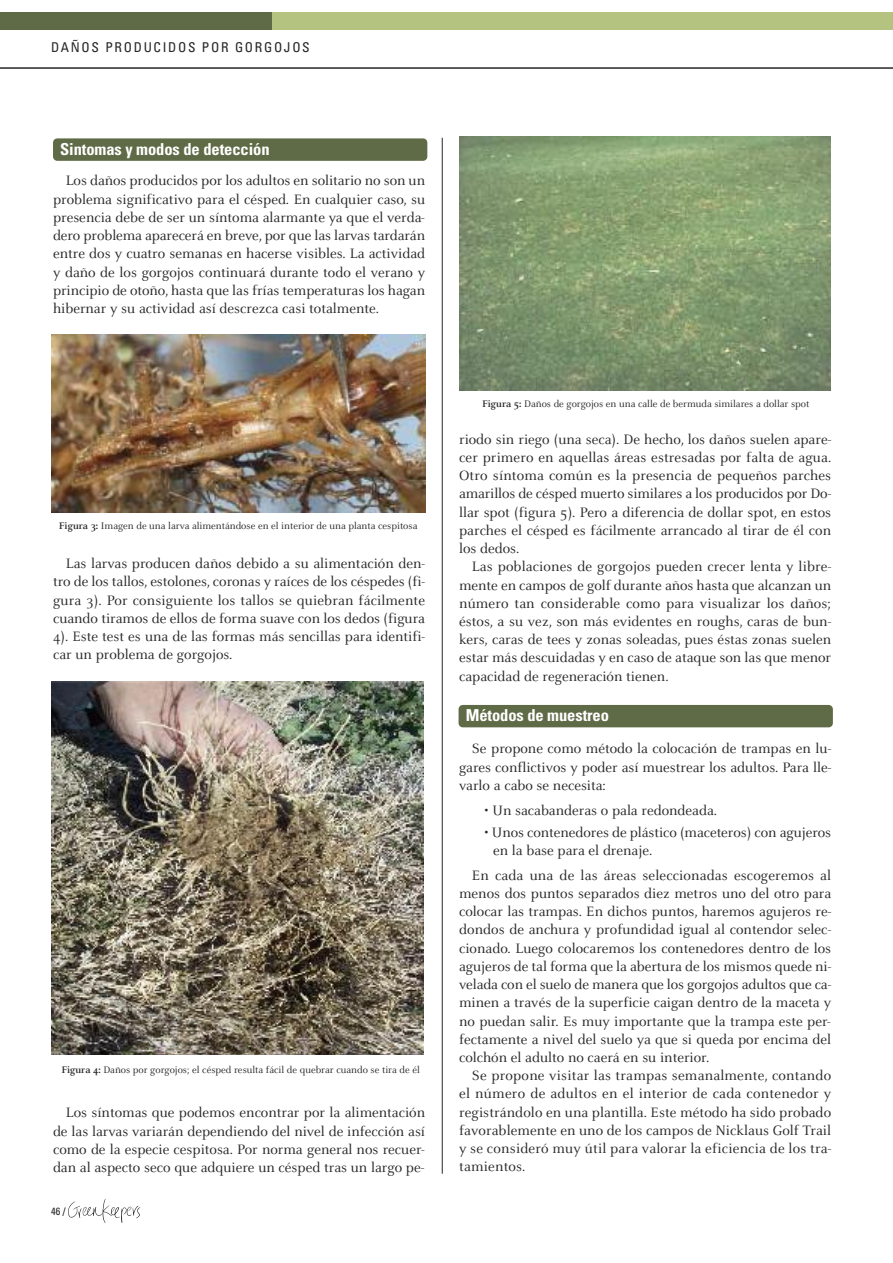
<style>
.page{position:relative;width:893px;height:1263px;background:#fff}
.page>*{position:absolute;margin:0;border:0;box-sizing:border-box;transform-origin:0 0}
.t1{font:700 condensed 16.5px "Univers LT Std";letter-spacing:-.005em;color:#fff}
.t2{font:15px/18.1px "Celeste";color:#272627;text-align:justify}
.t3{font:condensed 13.5px "Univers LT Std";letter-spacing:.125em;color:#272627}
.t4{font:10.5px "Celeste";color:#272627}
.t5{font:condensed 10.5px "Univers LT Std";color:#272627}
.s1{font-weight:700}
.s2{color:#000}
</style>
<div class="page">
<svg style="left:68px;top:1199px;width:72px;height:24px"></svg>
<div style="left:53px;top:138px;width:374px;height:23px;background:#5f6b46;border-radius:4px"></div>
<div style="left:459px;top:705px;width:374px;height:22px;background:#5f6b46;border-radius:4px"></div>
<img style="left:51px;top:334px;width:374px;height:178px">
<img style="left:459px;top:137px;width:371px;height:253px">
<img style="left:51px;top:681px;width:372px;height:373px">
<hr style="left:442px;top:138px;width:1px;height:1036px;background:#272627">
<div style="left:0;top:13px;width:893px;height:17px;background:#b4c37f"></div>
<div style="left:0;top:13px;width:272px;height:17px;background:#5f6b46"></div>
<hr style="left:0;top:67px;width:893px;height:2px;background:#272627">
<p class="t3" style="left:51px;top:43px;width:260px">DAÑOS PRODUCIDOS POR GORGOJOS</p>
<p class="t1" style="left:60px;top:143px;width:211px">Sintomas y modos de detección</p>
<p class="t2" style="left:53px;top:171px;width:374px;text-indent:13px">Los daños producidos por los adultos en solitario no son un problema significativo para el césped. En cualquier caso, su presencia debe de ser un síntoma alarmante ya que el verda&shy;dero problema aparecerá en breve, por que las larvas tardarán entre dos y cuatro semanas en hacerse visibles. La actividad y daño de los gorgojos continuará durante todo el verano y principio de otoño, hasta que las frías temperaturas los hagan hibernar y su actividad así descrezca casi totalmente.</p>
<p class="t4" style="left:59px;top:519px;width:360px"><span class="s1">Figura 3:</span> Imagen de una larva alimentándose en el interior de una planta cespitosa</p>
<p class="t2" style="left:53px;top:554px;width:374px;text-indent:13px">Las larvas producen daños debido a su alimentación den&shy;tro de los tallos, estolones, coronas y raíces de los céspedes (fi&shy;gura 3). Por consiguiente los tallos se quiebran fácilmente cuando tiramos de ellos de forma suave con los dedos (figura 4). Este test es una de las formas más sencillas para identifi&shy;car un problema de gorgojos.</p>
<p class="t4" style="left:61px;top:1063px;width:360px"><span class="s1">Figura 4:</span> Daños por gorgojos; el césped resulta fácil de quebrar cuando se tira de él</p>
<p class="t2" style="left:53px;top:1103px;width:374px;text-indent:13px">Los síntomas que podemos encontrar por la alimentación de las larvas variarán dependiendo del nivel de infección así como de la especie cespitosa. Por norma general nos recuer&shy;dan al aspecto seco que adquiere un césped tras un largo pe-</p>
<p class="t5" style="left:51px;top:1207px;width:16px">46 <span class="s2">/</span></p>
<p class="t4" style="left:482px;top:397px;width:329px"><span class="s1">Figura 5:</span> Daños de gorgojos en una calle de bermuda similares a dollar spot</p>
<p class="t2" style="left:459px;top:429px;width:374px">riodo sin riego (una seca). De hecho, los daños suelen apare&shy;cer primero en aquellas áreas estresadas por falta de agua.<br>Otro síntoma común es la presencia de pequeños parches amarillos de césped muerto similares a los producidos por Do&shy;llar spot (figura 5). Pero a diferencia de dollar spot, en estos parches el césped es fácilmente arrancado al tirar de él con los dedos.</p>
<p class="t2" style="left:459px;top:557px;width:374px;text-indent:13px">Las poblaciones de gorgojos pueden crecer lenta y libre&shy;mente en campos de golf durante años hasta que alcanzan un número tan considerable como para visualizar los daños; éstos, a su vez, son más evidentes en roughs, caras de bun&shy;kers, caras de tees y zonas soleadas, pues éstas zonas suelen estar más descuidadas y en caso de ataque son las que menor capacidad de regeneración tienen.</p>
<p class="t1" style="left:466px;top:709px;width:145px">Métodos de muestreo</p>
<p class="t2" style="left:459px;top:739px;width:374px;text-indent:13px">Se propone como método la colocación de trampas en lu&shy;gares conflictivos y poder así muestrear los adultos. Para lle&shy;varlo a cabo se necesita:</p>
<p class="t2" style="left:485px;top:800px;width:234px">• Un sacabanderas o pala redondeada.</p>
<p class="t2" style="left:493px;top:823px;width:340px;text-indent:-9px">• Unos contenedores de plástico (maceteros) con agujeros en la base para el drenaje.</p>
<p class="t2" style="left:459px;top:865px;width:374px;text-indent:13px">En cada una de las áreas seleccionadas escogeremos al menos dos puntos separados diez metros uno del otro para colocar las trampas. En dichos puntos, haremos agujeros re&shy;dondos de anchura y profundidad igual al contendor selec&shy;cionado. Luego colocaremos los contenedores dentro de los agujeros de tal forma que la abertura de los mismos quede ni&shy;velada con el suelo de manera que los gorgojos adultos que ca&shy;minen a través de la superficie caigan dentro de la maceta y no puedan salir. Es muy importante que la trampa este per&shy;fectamente a nivel del suelo ya que si queda por encima del colchón el adulto no caerá en su interior.</p>
<p class="t2" style="left:459px;top:1066px;width:374px;text-indent:13px">Se propone visitar las trampas semanalmente, contando el número de adultos en el interior de cada contenedor y registrándolo en una plantilla. Este método ha sido probado favorablemente en uno de los campos de Nicklaus Golf Trail y se consideró muy útil para valorar la eficiencia de los tra&shy;tamientos.</p>
</div>
